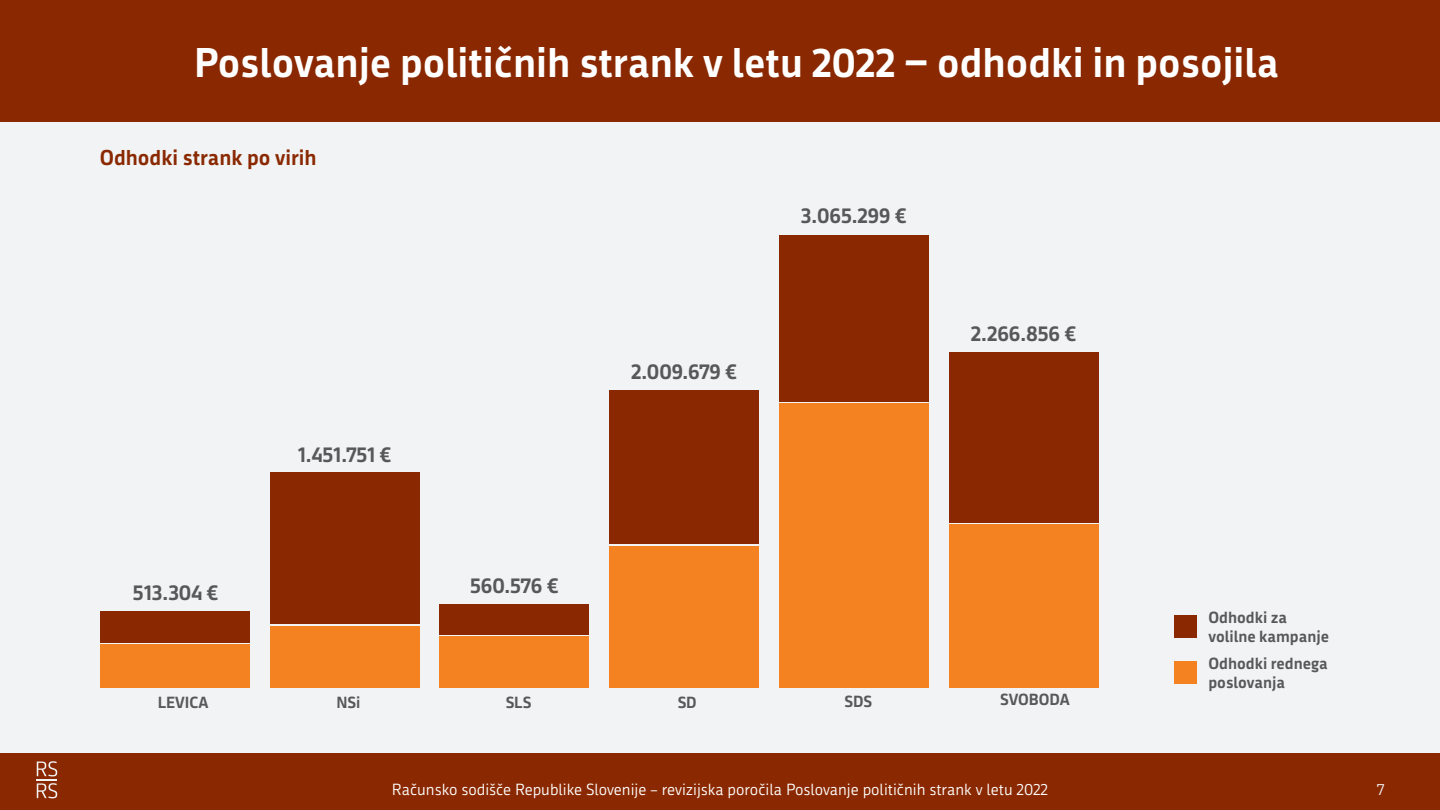
<style>
.page{position:relative;width:1440px;height:810px;background:#f2f3f4}
.page>*{position:absolute;margin:0;border:0;box-sizing:border-box;transform-origin:0 0}
.t1{font:700 40.5px "Republika";color:#fff}
.t2{font:700 21px "Republika";color:#57585a}
.t3{font:700 21px "Republika";color:#8a2901}
.t4{font:15.75px "Republika";color:#fff}
.t5{font:700 15.75px/18.9px "Republika";color:#57585a}
.t6{font:15.75px "Republika";color:#f2f3f4}
</style>
<div class="page">
<div style="left:0;top:753px;width:1440px;height:57px;background:#8a2901"></div>
<svg style="left:37px;top:761px;width:20px;height:15px"></svg>
<hr style="left:37px;top:779px;width:20px;height:2px;background:#f2f3f4">
<svg style="left:37px;top:783px;width:20px;height:15px"></svg>
<div style="left:270px;top:473px;width:149px;height:151px;background:#8a2901"></div>
<div style="left:270px;top:626px;width:149px;height:62px;background:#f58220"></div>
<div style="left:101px;top:611px;width:149px;height:31px;background:#8a2901"></div>
<div style="left:101px;top:645px;width:149px;height:43px;background:#f58220"></div>
<div style="left:439px;top:604px;width:150px;height:30px;background:#8a2901"></div>
<div style="left:439px;top:636px;width:150px;height:52px;background:#f58220"></div>
<div style="left:609px;top:390px;width:150px;height:154px;background:#8a2901"></div>
<div style="left:609px;top:546px;width:150px;height:142px;background:#f58220"></div>
<div style="left:949px;top:352px;width:149px;height:170px;background:#8a2901"></div>
<div style="left:949px;top:525px;width:149px;height:163px;background:#f58220"></div>
<div style="left:779px;top:235px;width:150px;height:167px;background:#8a2901"></div>
<div style="left:779px;top:404px;width:150px;height:284px;background:#f58220"></div>
<div style="left:0;top:0;width:1440px;height:122px;background:#8a2901"></div>
<div style="left:1174px;top:662px;width:22px;height:22px;background:#f58220"></div>
<div style="left:1174px;top:615px;width:22px;height:23px;background:#8a2901"></div>
<h1 class="t1" style="left:194px;top:39px;width:1086px">Poslovanje političnih strank v letu 2022 − odhodki in posojila</h1>
<h2 class="t3" style="left:100px;top:146px;width:218px">Odhodki strank po virih</h2>
<h2 class="t2" style="left:133px;top:581px;width:87px">513.304 €</h2>
<p class="t5" style="left:158px;top:694px;width:52px">LEVICA</p>
<h2 class="t2" style="left:298px;top:442px;width:95px">1.451.751 €</h2>
<p class="t5" style="left:336px;top:694px;width:26px">NSi</p>
<h2 class="t2" style="left:631px;top:360px;width:107px">2.009.679 €</h2>
<h2 class="t2" style="left:801px;top:204px;width:107px">3.065.299 €</h2>
<h2 class="t2" style="left:971px;top:322px;width:107px">2.266.856 €</h2>
<h2 class="t2" style="left:470px;top:574px;width:90px">560.576 €</h2>
<p class="t5" style="left:506px;top:694px;width:27px">SLS</p>
<p class="t5" style="left:678px;top:694px;width:20px">SD</p>
<p class="t5" style="left:845px;top:692px;width:29px">SDS</p>
<p class="t5" style="left:1000px;top:690px;width:71px">SVOBODA</p>
<p class="t5" style="left:1208px;top:608px;width:122px">Odhodki za volilne kampanje</p>
<p class="t5" style="left:1208px;top:654px;width:121px">Odhodki rednega poslovanja</p>
<p class="t4" style="left:392px;top:780px;width:658px">Računsko sodišče Republike Slovenije – revizijska poročila Poslovanje političnih strank v letu 2022</p>
<p class="t6" style="left:1377px;top:780px;width:9px">7</p>
</div>
